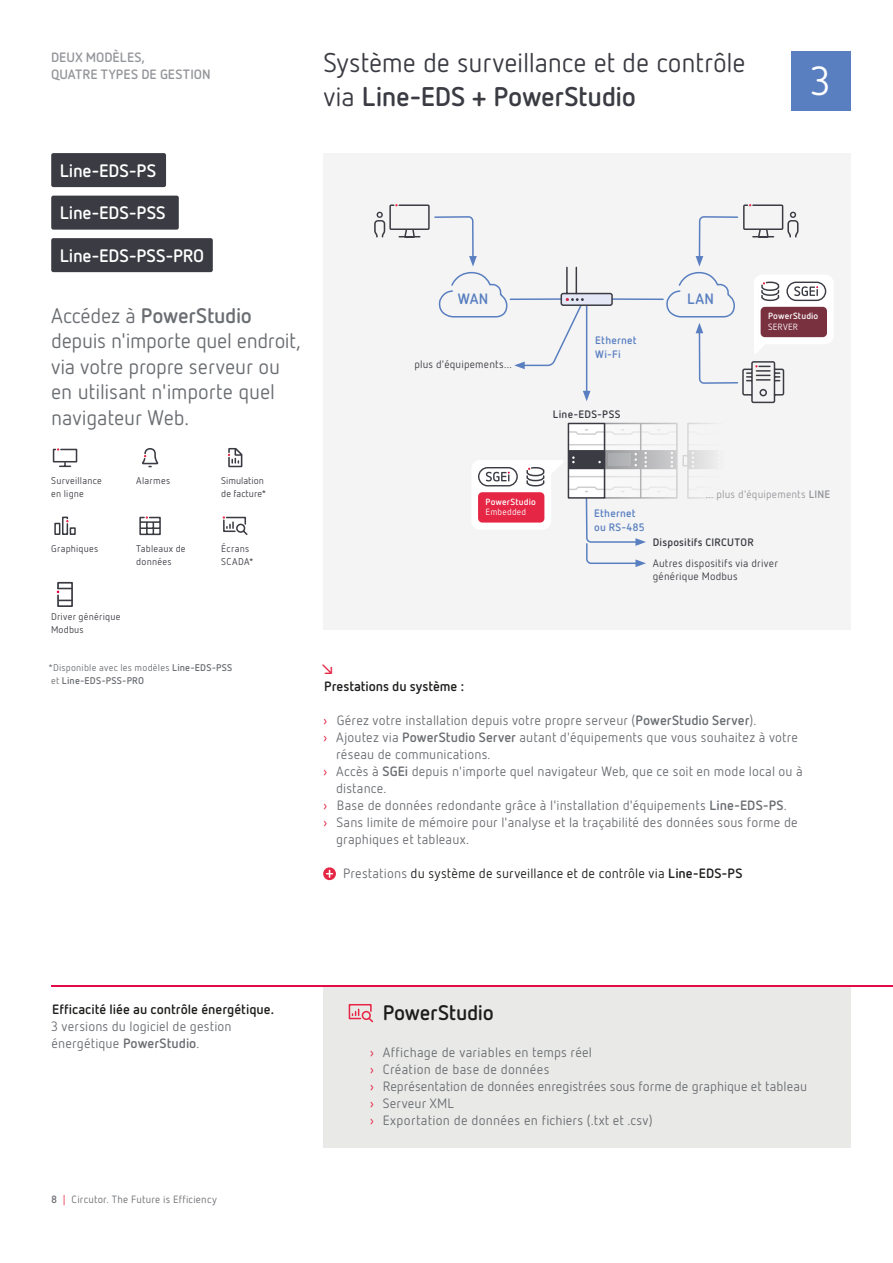
<style>
.page{position:relative;width:893px;height:1263px;background:#fff}
.page>*{position:absolute;margin:0;border:0;box-sizing:border-box;transform-origin:0 0}
.t1{font:40.5px "Netto Pro";color:#fff}
.t2{font:27px/34px "Netto Pro";letter-spacing:-.01em;color:#3b3c43}
.t3{font:21px/25.5px "Netto Pro";letter-spacing:-.01em;color:#6a6d71}
.t4{font:700 21px "Netto Pro";letter-spacing:-.01em;color:#1d1d1b}
.t5{font:700 18px "Netto Pro";letter-spacing:-.005em;color:#fff}
.t6{font:700 15px "Netto Pro";letter-spacing:.02em;color:#597fc0}
.t7{font:13.5px/17px "Netto Pro";letter-spacing:.01em;color:#6a6d71}
.t8{font:13.5px "Netto Pro";letter-spacing:.01em;color:#1d1d1b}
.t9{font:700 13.5px "Netto Pro";color:#1d1d1b}
.t10{font:700 13.5px/17px "Netto Pro";color:#94969a}
.t11{font:700 13.5px "Netto Pro";color:#e62645}
.t12{font:10.8px/13.5px "Netto Pro";letter-spacing:.015em;color:#3b3c43}
.t13{font:700 10.8px "Netto Pro";letter-spacing:.025em;color:#3b3c43}
.t14{font:700 10.8px/13.5px "Netto Pro";letter-spacing:.02em;color:#597fc0}
.t15{font:10.8px "Netto Pro";letter-spacing:.015em;color:#94969a}
.t16{font:10.5px "Netto Pro";letter-spacing:.025em;color:#6a6d71}
.t17{font:9.75px/12.8px "Netto Pro";letter-spacing:.02em;color:#3b3c43}
.t18{font:700 9.75px/12.8px "Netto Pro";letter-spacing:.02em;color:#6a6d71}
.t19{font:9.75px/12.8px "Netto Pro";color:#3b3c43}
.t20{font:700 9px "Netto Pro";letter-spacing:.02em;color:#fff}
.t21{font:9px "Netto Pro";letter-spacing:.025em;color:#fff}
.s1{font-weight:700}
.s2{font-weight:400}
.s3{color:#e62645}
.s4{color:#6a6d71}
</style>
<div class="page">
<div style="left:323px;top:153px;width:527px;height:476px;background:#f4f4f4"></div>
<div style="left:323px;top:986px;width:527px;height:162px;background:#e9eae8"></div>
<hr style="left:51px;top:985px;width:842px;height:1px;background:#e30a45">
<div style="left:471px;top:460px;width:80px;height:70px;background:#fff;border-radius:9px"></div>
<div style="left:478px;top:492px;width:66px;height:31px;background:#e62645;border-radius:4px"></div>
<svg style="left:348px;top:1004px;width:26px;height:19px"></svg>
<div style="left:754px;top:274px;width:80px;height:70px;background:#fff;border-radius:9px"></div>
<div style="left:761px;top:307px;width:66px;height:30px;background:#79303f;border-radius:4px"></div>
<hr style="left:586px;top:306px;width:1px;height:87px;background:#597fc0">
<svg style="left:583px;top:391px;width:7px;height:10px"></svg>
<hr style="left:580px;top:298px;width:83px;height:2px;background:#597fc0">
<hr style="left:510px;top:298px;width:76px;height:2px;background:#597fc0">
<svg style="left:374px;top:204px;width:134px;height:114px"></svg>
<svg style="left:139px;top:516px;width:22px;height:20px"></svg>
<div style="left:791px;top:51px;width:59px;height:60px;background:#597fc0"></div>
<div style="left:51px;top:153px;width:115px;height:34px;background:#3b3c43;border-radius:2px"></div>
<div style="left:51px;top:196px;width:128px;height:34px;background:#3b3c43;border-radius:2px"></div>
<div style="left:51px;top:238px;width:162px;height:34px;background:#3b3c43;border-radius:2px"></div>
<svg style="left:52px;top:448px;width:26px;height:19px"></svg>
<svg style="left:142px;top:448px;width:16px;height:19px"></svg>
<svg style="left:228px;top:448px;width:14px;height:19px"></svg>
<svg style="left:222px;top:516px;width:26px;height:19px"></svg>
<svg style="left:54px;top:516px;width:22px;height:19px"></svg>
<svg style="left:56px;top:581px;width:17px;height:26px"></svg>
<svg style="left:514px;top:266px;width:99px;height:103px"></svg>
<div style="left:568px;top:423px;width:37px;height:76px;background:#fff;border:2px solid #3b3c43"></div>
<hr style="left:569px;top:444px;width:35px;height:1px;background:#3b3c43">
<svg style="left:604px;top:423px;width:37px;height:76px"></svg>
<hr style="left:605px;top:444px;width:35px;height:1px;background:#3b3c43">
<svg style="left:640px;top:423px;width:38px;height:76px"></svg>
<hr style="left:641px;top:444px;width:36px;height:1px;background:#3b3c43">
<svg style="left:567px;top:429px;width:111px;height:7px"></svg>
<svg style="left:526px;top:450px;width:152px;height:180px"></svg>
<hr style="left:688px;top:476px;width:36px;height:1px;background:#3b3c43">
<hr style="left:688px;top:444px;width:36px;height:1px;background:#3b3c43">
<svg style="left:687px;top:429px;width:38px;height:7px"></svg>
<svg style="left:687px;top:486px;width:38px;height:6px"></svg>
<svg style="left:688px;top:450px;width:36px;height:19px"></svg>
<svg style="left:682px;top:455px;width:7px;height:11px"></svg>
<svg style="left:323px;top:867px;width:13px;height:13px"></svg>
<svg style="left:666px;top:204px;width:152px;height:200px"></svg>
<div style="left:786px;top:282px;width:40px;height:19px;border:1px solid #3b3c43;border-radius:9px"></div>
<svg style="left:486px;top:472px;width:24px;height:9px"></svg>
<div style="left:478px;top:467px;width:40px;height:19px;border:1px solid #3b3c43;border-radius:9px"></div>
<p class="t10" style="left:51px;top:48px;width:161px">DEUX MODÈLES,<br>QUATRE TYPES DE GESTION</p>
<h2 class="t2" style="left:323px;top:45px;width:424px">Système de surveillance et de contrôle via <span class="s1">Line-EDS + PowerStudio</span></h2>
<h3 class="t5" style="left:60px;top:158px;width:98px">Line-EDS-PS</h3>
<h3 class="t5" style="left:60px;top:201px;width:107px">Line-EDS-PSS</h3>
<h3 class="t5" style="left:60px;top:243px;width:146px">Line-EDS-PSS-PRO</h3>
<h3 class="t3" style="left:51px;top:302px;width:251px">Accédez à <span class="s1">PowerStudio </span>depuis n'importe quel endroit, via votre propre serveur ou en utilisant n'importe quel navigateur Web.</h3>
<p class="t6" style="left:458px;top:288px;width:32px">WAN</p>
<p class="t6" style="left:687px;top:288px;width:28px">LAN</p>
<p class="t12" style="left:414px;top:357px;width:99px">plus d'équipements...</p>
<p class="t14" style="left:595px;top:333px;width:43px">Ethernet<br>Wi-Fi</p>
<p class="t13" style="left:553px;top:407px;width:69px">Line-EDS-PSS</p>
<h1 class="t1" style="left:810px;top:55px;width:22px">3</h1>
<p class="t20" style="left:768px;top:310px;width:52px">PowerStudio</p>
<p class="t21" style="left:768px;top:321px;width:31px">SERVER</p>
<p class="t17" style="left:51px;top:474px;width:52px">Surveillance en ligne</p>
<p class="t17" style="left:136px;top:474px;width:36px">Alarmes</p>
<p class="t19" style="left:221px;top:474px;width:47px">Simulation de facture*</p>
<p class="t17" style="left:51px;top:542px;width:49px">Graphiques</p>
<p class="t17" style="left:136px;top:542px;width:51px">Tableaux de données</p>
<p class="t17" style="left:221px;top:542px;width:34px">Écrans<br>SCADA*</p>
<p class="t17" style="left:51px;top:610px;width:71px">Driver générique<br>Modbus</p>
<p class="t18" style="left:48px;top:661px;width:185px"><span class="s2">*Disponible avec les modèles</span> Line-EDS-PSS <span class="s2">et</span> Line-EDS-PSS-PRO</p>
<p class="t20" style="left:485px;top:495px;width:52px">PowerStudio</p>
<p class="t21" style="left:485px;top:506px;width:42px">Embedded</p>
<p class="t14" style="left:594px;top:506px;width:52px">Ethernet ou RS-485</p>
<p class="t15" style="left:706px;top:487px;width:126px">... plus d'équipements <span class="s1">LINE</span></p>
<p class="t13" style="left:653px;top:535px;width:103px">Dispositifs CIRCUTOR</p>
<p class="t12" style="left:653px;top:556px;width:127px">Autres dispositifs via driver générique Modbus</p>
<p class="t11" style="left:318px;top:660px;width:19px">↘</p>
<p class="t9" style="left:324px;top:677px;width:141px">Prestations du système :</p>
<p class="t7" style="left:323px;top:711px;width:435px"><span class="s3">›</span> Gérez votre installation depuis votre propre serveur (<span class="s1">PowerStudio Server</span>).</p>
<p class="t7" style="left:323px;top:728px;width:477px"><span class="s3">›</span> Ajoutez via <span class="s1">PowerStudio Server</span> autant d'équipements que vous souhaitez à votre</p>
<p class="t7" style="left:336px;top:745px;width:156px">réseau de communications.</p>
<p class="t7" style="left:323px;top:762px;width:481px"><span class="s3">›</span> Accès à <span class="s1">SGEi</span> depuis n'importe quel navigateur Web, que ce soit en mode local ou à</p>
<p class="t7" style="left:336px;top:779px;width:52px">distance.</p>
<p class="t7" style="left:323px;top:796px;width:465px"><span class="s3">›</span> Base de données redondante grâce à l'installation d'équipements <span class="s1">Line-EDS-PS</span>.</p>
<p class="t7" style="left:323px;top:813px;width:476px"><span class="s3">›</span> Sans limite de mémoire pour l'analyse et la traçabilité des données sous forme de</p>
<p class="t7" style="left:336px;top:830px;width:134px">graphiques et tableaux.</p>
<p class="t8" style="left:343px;top:864px;width:401px"><span class="s4">Prestations</span> du système de surveillance et de contrôle via <span class="s1">Line-EDS-PS</span></p>
<p class="t9" style="left:52px;top:1000px;width:224px">Efficacité liée au contrôle énergétique.</p>
<p class="t7" style="left:51px;top:1017px;width:182px">3 versions du logiciel de gestion énergétique <span class="s1">PowerStudio</span>.</p>
<p class="t16" style="left:51px;top:1193px;width:167px"><span class="s1">8</span> <span class="s3">|</span> Circutor. The Future is Efficiency</p>
<h3 class="t4" style="left:383px;top:998px;width:113px">PowerStudio</h3>
<p class="t7" style="left:370px;top:1043px;width:439px"><span class="s3">›</span> Affichage de variables en temps réel<br><span class="s3">›</span> Création de base de données<br><span class="s3">›</span> Représentation de données enregistrées sous forme de graphique et tableau <span class="s3">›</span> Serveur XML<br><span class="s3">›</span> Exportation de données en fichiers (.txt et .csv)</p>
</div>
